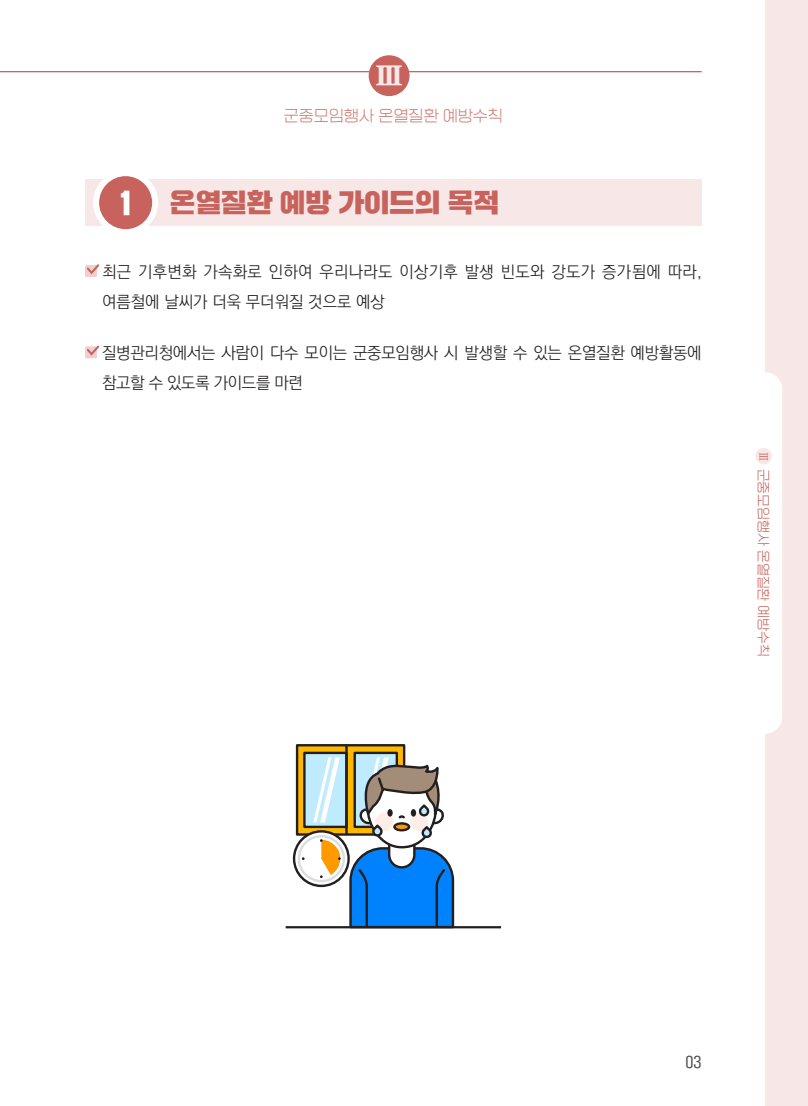
<style>
.page{position:relative;width:808px;height:1106px;background:#fff}
.page>*{position:absolute;margin:0;border:0;box-sizing:border-box;transform-origin:0 0}
.t1{font:30px "SD Myeongjo Neoa g Ex Bd";color:#f7e8e7}
.t2{font:27px "SD Gd Gothic";color:#fff}
.t3{font:25.5px "SD Gd Gothic";color:#c7635c}
.t4{font:300 16.5px/30px "Ko Pub World Dotum";color:#231f20}
.t5{font:15px "SD Gyeokdong G203 Lt";color:#cf7b74}
.t6{font:13.5px "SD Gyeokdong G204 Rg";color:#4b4c4d}
.t7{font:12.75px "SD Gyeokdong G203 Lt";letter-spacing:.01em;color:#c7635c}
.s1{font-family:"SD Myeongjo Neoa c Rg";font-size:12px}
</style>
<div class="page">
<hr style="left:0;top:71px;width:702px;height:1px;background:#c7635c">
<div style="left:765px;top:0;width:43px;height:1106px;background:#f7e8e7"></div>
<div style="left:748px;top:372px;width:34px;height:361px;background:#fff;border-radius:17px"></div>
<div style="left:755px;top:448px;width:17px;height:16px;background:#f7e8e7;border-radius:50%"></div>
<div style="left:369px;top:55px;width:40px;height:41px;background:#c7635c;border-radius:50%"></div>
<div style="left:85px;top:179px;width:617px;height:47px;background:#f7e8e7"></div>
<div style="left:96px;top:173px;width:59px;height:59px;background:#c7635c;border-radius:50%"></div>
<div style="left:93px;top:170px;width:65px;height:65px;border:6px solid #fff;border-radius:50%"></div>
<div style="left:85px;top:265px;width:12px;height:12px;background:#eed0ce;border-radius:2px"></div>
<svg style="left:87px;top:264px;width:12px;height:10px"></svg>
<div style="left:85px;top:346px;width:12px;height:12px;background:#eed0ce;border-radius:2px"></div>
<svg style="left:87px;top:345px;width:12px;height:10px"></svg>
<div style="left:297px;top:745px;width:107px;height:89px;background:#ffb800"></div>
<div style="left:296px;top:744px;width:109px;height:91px;border:2px solid #231f20"></div>
<div style="left:304px;top:753px;width:42px;height:74px;background:#bfebff"></div>
<div style="left:303px;top:751px;width:45px;height:77px;border:2px solid #231f20"></div>
<div style="left:355px;top:753px;width:42px;height:74px;background:linear-gradient(to right,#bfebff,#bfebff)"></div>
<div style="left:353px;top:751px;width:45px;height:77px;border:2px solid #231f20"></div>
<hr style="left:345px;top:745px;width:3px;height:89px;background:#231f20">
<svg style="left:313px;top:757px;width:27px;height:65px"></svg>
<svg style="left:348px;top:757px;width:107px;height:172px"></svg>
<svg style="left:294px;top:831px;width:55px;height:55px"></svg>
<div style="left:293px;top:830px;width:57px;height:57px;border:2px solid #231f20;border-radius:50%"></div>
<div style="left:299px;top:836px;width:45px;height:45px;background:#fff;border-radius:50%"></div>
<div style="left:298px;top:835px;width:47px;height:47px;border:2px solid #dbdede;border-radius:50%"></div>
<hr style="left:286px;top:926px;width:215px;height:2px;background:#231f20">
<svg style="left:320px;top:839px;width:21px;height:39px"></svg>
<h1 class="t1" style="left:375px;top:59px;width:30px">Ⅲ</h1>
<p class="t5" style="left:284px;top:108px;width:220px">군중모임행사 온열질환 예방수칙</p>
<h2 class="t2" style="left:121px;top:189px;width:11px">1</h2>
<h3 class="t3" style="left:170px;top:190px;width:330px">온열질환 예방 가이드의 목적</h3>
<p class="t4" style="left:102px;top:257px;width:601px">최근 기후변화 가속화로 인하여 우리나라도 이상기후 발생 빈도와 강도가 증가됨에 따라, 여름철에 날씨가 더욱 무더워질 것으로 예상</p>
<p class="t4" style="left:102px;top:338px;width:601px">질병관리청에서는 사람이 다수 모이는 군중모임행사 시 발생할 수 있는 온열질환 예방활동에 참고할 수 있도록 가이드를 마련</p>
<p class="t7" style="left:770px;top:450px;width:208px;rotate:90deg"><span class="s1">Ⅲ</span> 군중모임행사 온열질환 예방수칙</p>
<p class="t6" style="left:685px;top:1054px;width:18px">03</p>
</div>
